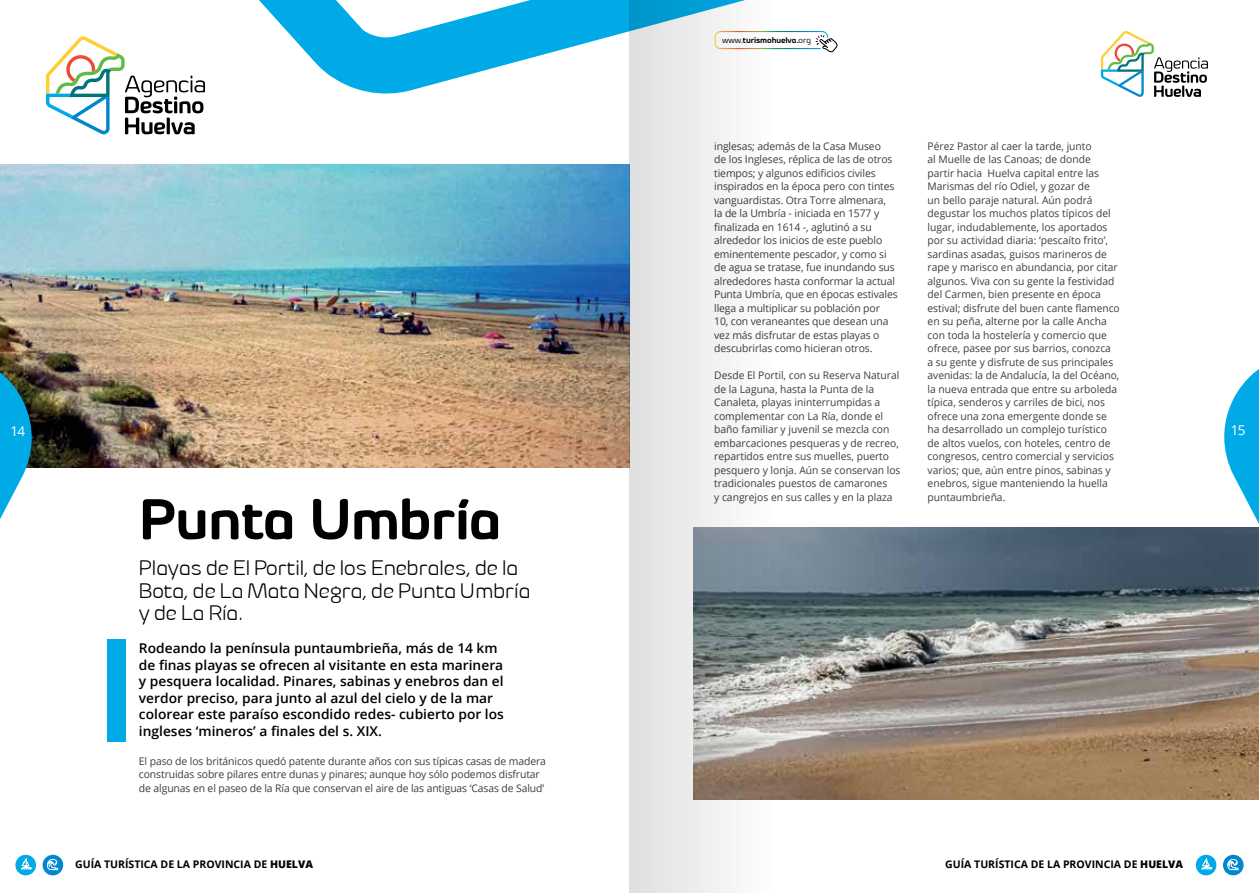
<style>
.page{position:relative;width:1259px;height:893px;background:#fff}
.page>*{position:absolute;margin:0;border:0;box-sizing:border-box;transform-origin:0 0}
.t1{font:700 57px "Byom";letter-spacing:-.01em;color:#000}
.t2{font:300 21px/22.5px "Byom";color:#000}
.t3{font:600 13.5px/16.5px "Open Sans";color:#000}
.t4{font:13.5px "Open Sans";color:#fff}
.t5{font:10.5px/13.5px "Open Sans";color:#3f3e37}
.t6{font:700 10.5px "Open Sans";color:#000}
.t7{font:700 8.4px "Byom";letter-spacing:-.01em;color:#000}
.s1{font-weight:400}
.s2{font-weight:800}
</style>
<div class="page">
<img style="left:0;top:165px;width:629px;height:303px">
<svg style="left:259px;top:0;width:370px;height:94px;fill:#00aae7"></svg>
<svg style="left:46px;top:36px;width:159px;height:98px"></svg>
<svg style="left:1101px;top:31px;width:107px;height:66px"></svg>
<svg style="left:1195px;top:855px;width:21px;height:20px"></svg>
<svg style="left:1201px;top:857px;width:11px;height:12px"></svg>
<div style="left:1223px;top:855px;width:20px;height:20px;background:#0088ce;border-radius:50%"></div>
<svg style="left:1227px;top:859px;width:12px;height:11px"></svg>
<div style="left:15px;top:855px;width:21px;height:20px;background:#00aae7;border-radius:50%"></div>
<svg style="left:21px;top:858px;width:11px;height:11px"></svg>
<div style="left:43px;top:855px;width:20px;height:20px;background:#0088ce;border-radius:50%"></div>
<svg style="left:47px;top:859px;width:12px;height:11px"></svg>
<img style="left:856px;top:527px;width:403px;height:272px">
<div style="left:107px;top:639px;width:19px;height:103px;background:#00aae7"></div>
<img style="left:0;top:349px;width:32px;height:170px">
<svg style="left:1224px;top:369px;width:35px;height:207px"></svg>
<svg style="left:629px;top:0;width:227px;height:893px"></svg>
<p class="t7" style="left:722px;top:35px;width:91px"><span class="s1">www.</span>turismohuelva.<span class="s1">org</span></p>
<p class="t5" style="left:714px;top:139px;width:185px">inglesas; además de la Casa Museo<br>de los Ingleses, réplica de las de otros tiempos; y algunos edificios civiles inspirados en la época pero con tintes vanguardistas. Otra Torre almenara,<br>la de la Umbría - iniciada en 1577 y finalizada en 1614 -, aglutinó a su alrededor los inicios de este pueblo eminentemente pescador, y como si de agua se tratase, fue inundando sus alrededores hasta conformar la actual Punta Umbría, que en épocas estivales llega a multiplicar su población por<br>10, con veraneantes que desean una vez más disfrutar de estas playas o descubrirlas como hicieran otros.</p>
<p class="t5" style="left:714px;top:368px;width:188px">Desde El Portil, con su Reserva Natural de la Laguna, hasta la Punta de la Canaleta, playas ininterrumpidas a complementar con La Ría, donde el baño familiar y juvenil se mezcla con embarcaciones pesqueras y de recreo, repartidos entre sus muelles, puerto pesquero y lonja. Aún se conservan los tradicionales puestos de camarones<br>y cangrejos en sus calles y en la plaza</p>
<p class="t5" style="left:927px;top:139px;width:194px">Pérez Pastor al caer la tarde, junto<br>al Muelle de las Canoas; de donde partir hacia Huelva capital entre las Marismas del río Odiel, y gozar de<br>un bello paraje natural. Aún podrá degustar los muchos platos típicos del lugar, indudablemente, los aportados por su actividad diaria: ‘pescaíto frito’, sardinas asadas, guisos marineros de rape y marisco en abundancia, por citar algunos. Viva con su gente la festividad del Carmen, bien presente en época estival; disfrute del buen cante flamenco en su peña, alterne por la calle Ancha con toda la hostelería y comercio que ofrece, pasee por sus barrios, conozca<br>a su gente y disfrute de sus principales avenidas: la de Andalucía, la del Océano, la nueva entrada que entre su arboleda típica, senderos y carriles de bici, nos ofrece una zona emergente donde se ha desarrollado un complejo turístico de altos vuelos, con hoteles, centro de congresos, centro comercial y servicios varios; que, aún entre pinos, sabinas y enebros, sigue manteniendo la huella puntaumbrieña.</p>
<p class="t4" style="left:10px;top:422px;width:16px">14</p>
<p class="t4" style="left:1230px;top:421px;width:16px">15</p>
<h1 class="t1" style="left:139px;top:484px;width:364px">Punta Umbría</h1>
<h2 class="t2" style="left:139px;top:557px;width:393px">Playas de El Portil, de los Enebrales, de la<br>Bota, de La Mata Negra, de Punta Umbría y de La Ría.</h2>
<p class="t3" style="left:139px;top:640px;width:366px">Rodeando la península puntaumbrieña, más de 14 km de finas playas se ofrecen al visitante en esta marinera y pesquera localidad. Pinares, sabinas y enebros dan el verdor preciso, para junto al azul del cielo y de la mar colorear este paraíso escondido redes- cubierto por los ingleses ‘mineros’ a finales del s. XIX.</p>
<p class="t5" style="left:139px;top:754px;width:408px">El paso de los británicos quedó patente durante años con sus típicas casas de madera construidas sobre pilares entre dunas y pinares; aunque hoy sólo podemos disfrutar de algunas en el paseo de la Ría que conservan el aire de las antiguas ‘Casas de Salud’</p>
<p class="t6" style="left:75px;top:857px;width:239px">GUÍA TURÍSTICA DE LA PROVINCIA DE <span class="s2">HUELVA</span></p>
<p class="t6" style="left:945px;top:857px;width:239px">GUÍA TURÍSTICA DE LA PROVINCIA DE <span class="s2">HUELVA</span></p>
</div>
